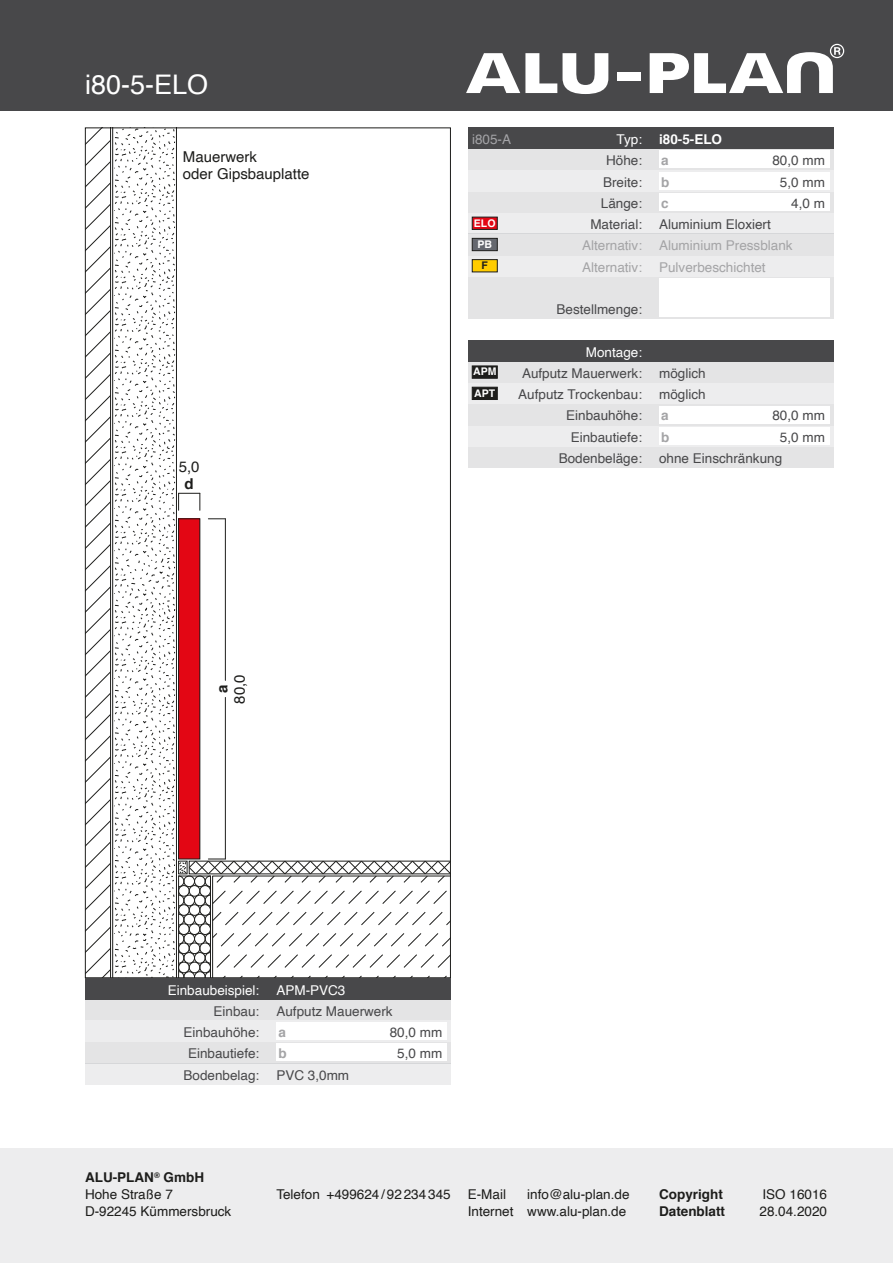
<style>
.page{position:relative;width:893px;height:1263px;background:#fff}
.page>*{position:absolute;margin:0;border:0;box-sizing:border-box;transform-origin:0 0}
.t1{font:27px "Helvetica";color:#fff}
.t2{font:15px/17px "Helvetica";color:#1d1d1b}
.t3{font:700 15px "Helvetica";color:#1d1d1b}
.t4{font:13.5px "Helvetica";color:#48484a}
.t5{font:13.5px/17px "Helvetica";color:#1d1d1b}
.t6{font:13.5px "Helvetica";color:#a4a4a6}
.t7{font:13.5px "Helvetica";color:#fff}
.t8{font:700 13.5px "Helvetica";color:#1d1d1b}
.t9{font:700 13.5px "Helvetica";color:#fff}
.t10{font:700 13.5px "Helvetica";color:#a4a4a6}
.t11{font:13.5px "Helvetica";color:#a4a4a7}
.t12{font:700 10.5px/21.3px "Helvetica";color:#fff}
.t13{font:700 10.5px "Helvetica";color:#1d1d1b}
.s1{font-weight:700}
</style>
<div class="page">
<div style="left:0;top:1148px;width:893px;height:115px;background:#ededee"></div>
<div style="left:0;top:0;width:893px;height:111px;background:#48484a"></div>
<svg style="left:87px;top:130px;width:362px;height:846px"></svg>
<div style="left:468px;top:361px;width:365px;height:22px;background:#e4e4e5"></div>
<div style="left:468px;top:446px;width:365px;height:22px;background:#e4e4e5"></div>
<div style="left:468px;top:425px;width:365px;height:21px;background:#ededee"></div>
<div style="left:659px;top:427px;width:170px;height:17px;background:#fff"></div>
<svg style="left:468px;top:383px;width:365px;height:42px"></svg>
<div style="left:659px;top:406px;width:170px;height:17px;background:#fff"></div>
<div style="left:468px;top:340px;width:365px;height:21px;background:#48484a"></div>
<div style="left:85px;top:999px;width:366px;height:21px;background:#e4e4e5"></div>
<svg style="left:85px;top:1020px;width:366px;height:64px"></svg>
<div style="left:276px;top:1023px;width:170px;height:17px;background:#fff"></div>
<div style="left:85px;top:978px;width:366px;height:21px;background:#48484a"></div>
<div style="left:468px;top:276px;width:365px;height:43px;background:#e4e4e5"></div>
<div style="left:659px;top:279px;width:170px;height:38px;background:#fff"></div>
<div style="left:468px;top:255px;width:365px;height:21px;background:#ededee"></div>
<svg style="left:468px;top:213px;width:365px;height:42px"></svg>
<div style="left:468px;top:191px;width:365px;height:22px;background:#e4e4e5"></div>
<div style="left:659px;top:193px;width:170px;height:17px;background:#fff"></div>
<div style="left:468px;top:170px;width:365px;height:21px;background:#ededee"></div>
<div style="left:659px;top:172px;width:170px;height:17px;background:#fff"></div>
<div style="left:468px;top:149px;width:365px;height:21px;background:#e4e4e5"></div>
<div style="left:659px;top:151px;width:170px;height:17px;background:#fff"></div>
<div style="left:468px;top:128px;width:365px;height:21px;background:#48484a"></div>
<div style="left:472px;top:366px;width:25px;height:12px;background:#1d1d1b"></div>
<div style="left:472px;top:387px;width:25px;height:13px;background:#1d1d1b;border:1px solid #1d1d1b"></div>
<div style="left:472px;top:259px;width:25px;height:13px;background:#fc0;border:1px solid #1d1d1b"></div>
<div style="left:472px;top:238px;width:25px;height:13px;background:#65686f;border:1px solid #1d1d1b"></div>
<div style="left:472px;top:217px;width:25px;height:13px;background:#e30614;border:1px solid #1d1d1b"></div>
<svg style="left:650px;top:44px;width:194px;height:49px"></svg>
<div style="left:617px;top:72px;width:23px;height:9px;background:#fff"></div>
<svg style="left:466px;top:53px;width:142px;height:41px"></svg>
<h1 class="t1" style="left:85px;top:63px;width:125px">i80-5-ELO</h1>
<p class="t2" style="left:183px;top:148px;width:128px">Mauerwerk<br>oder Gipsbauplatte</p>
<p class="t2" style="left:179px;top:459px;width:22px">5,0</p>
<p class="t3" style="left:185px;top:472px;width:11px">d</p>
<p class="t3" style="left:210px;top:693px;width:10px;rotate:-90deg">a</p>
<p class="t2" style="left:231px;top:703px;width:31px;rotate:-90deg">80,0</p>
<p class="t11" style="left:472px;top:129px;width:41px">i805-A</p>
<p class="t7" style="left:617px;top:129px;width:27px">Typ:</p>
<p class="t9" style="left:659px;top:128px;width:65px">i80-5-ELO</p>
<p class="t4" style="left:606px;top:150px;width:38px">Höhe:</p>
<p class="t10" style="left:661px;top:150px;width:9px">a</p>
<p class="t4" style="left:772px;top:150px;width:54px">80,0 mm</p>
<p class="t4" style="left:603px;top:171px;width:41px">Breite:</p>
<p class="t10" style="left:661px;top:171px;width:10px">b</p>
<p class="t4" style="left:780px;top:171px;width:47px">5,0 mm</p>
<p class="t4" style="left:601px;top:193px;width:43px">Länge:</p>
<p class="t10" style="left:661px;top:192px;width:9px">c</p>
<p class="t4" style="left:791px;top:193px;width:35px">4,0 m</p>
<p class="t12" style="left:474px;top:212px;width:23px">ELO</p>
<p class="t4" style="left:590px;top:214px;width:53px">Material:</p>
<p class="t4" style="left:659px;top:214px;width:113px">Aluminium Eloxiert</p>
<p class="t12" style="left:477px;top:234px;width:16px">PB</p>
<p class="t6" style="left:582px;top:235px;width:62px">Alternativ:</p>
<p class="t6" style="left:659px;top:235px;width:135px">Aluminium Pressblank</p>
<p class="t13" style="left:482px;top:257px;width:8px">F</p>
<p class="t6" style="left:582px;top:256px;width:62px">Alternativ:</p>
<p class="t6" style="left:659px;top:256px;width:108px">Pulverbeschichtet</p>
<p class="t4" style="left:557px;top:299px;width:87px">Bestellmenge:</p>
<p class="t12" style="left:473px;top:361px;width:25px">APM<br>APT</p>
<p class="t7" style="left:586px;top:342px;width:58px">Montage:</p>
<p class="t4" style="left:518px;top:384px;width:125px">Aufputz Trockenbau:</p>
<p class="t4" style="left:659px;top:384px;width:48px">möglich</p>
<p class="t4" style="left:522px;top:363px;width:122px">Aufputz Mauerwerk:</p>
<p class="t4" style="left:659px;top:363px;width:48px">möglich</p>
<p class="t4" style="left:566px;top:405px;width:77px">Einbauhöhe:</p>
<p class="t10" style="left:661px;top:405px;width:9px">a</p>
<p class="t4" style="left:772px;top:405px;width:54px">80,0 mm</p>
<p class="t4" style="left:571px;top:427px;width:73px">Einbautiefe:</p>
<p class="t10" style="left:661px;top:426px;width:10px">b</p>
<p class="t4" style="left:780px;top:427px;width:47px">5,0 mm</p>
<p class="t4" style="left:559px;top:448px;width:85px">Bodenbeläge:</p>
<p class="t4" style="left:659px;top:448px;width:125px">ohne Einschränkung</p>
<p class="t7" style="left:168px;top:979px;width:93px">Einbaubeispiel:</p>
<p class="t4" style="left:214px;top:1001px;width:47px">Einbau:</p>
<p class="t7" style="left:276px;top:979px;width:71px">APM-PVC3</p>
<p class="t4" style="left:276px;top:1001px;width:118px">Aufputz Mauerwerk</p>
<p class="t4" style="left:184px;top:1022px;width:77px">Einbauhöhe:</p>
<p class="t10" style="left:279px;top:1021px;width:9px">a</p>
<p class="t4" style="left:390px;top:1022px;width:54px">80,0 mm</p>
<p class="t4" style="left:188px;top:1043px;width:73px">Einbautiefe:</p>
<p class="t10" style="left:279px;top:1043px;width:10px">b</p>
<p class="t4" style="left:397px;top:1043px;width:47px">5,0 mm</p>
<p class="t4" style="left:184px;top:1064px;width:77px">Bodenbelag:</p>
<p class="t4" style="left:276px;top:1064px;width:74px">PVC 3,0mm</p>
<p class="t5" style="left:85px;top:1169px;width:148px"><span class="s1">ALU-PLAN</span><sup>®</sup> <span class="s1">GmbH<br></span>Hohe Straße 7<br>D-92245 Kümmersbruck</p>
<p class="t5" style="left:276px;top:1186px;width:176px">Telefon +499624 /92234345</p>
<p class="t8" style="left:659px;top:1183px;width:65px">Copyright</p>
<p class="t5" style="left:762px;top:1186px;width:66px">ISO 16016</p>
<p class="t8" style="left:659px;top:1200px;width:68px">Datenblatt</p>
<p class="t5" style="left:759px;top:1203px;width:69px">28.04.2020</p>
<p class="t5" style="left:468px;top:1186px;width:163px;text-align:right">info@alu-plan.de<br>Internet www.alu-plan.de</p>
<p class="t5" style="left:468px;top:1186px;width:40px">E-Mail</p>
</div>
